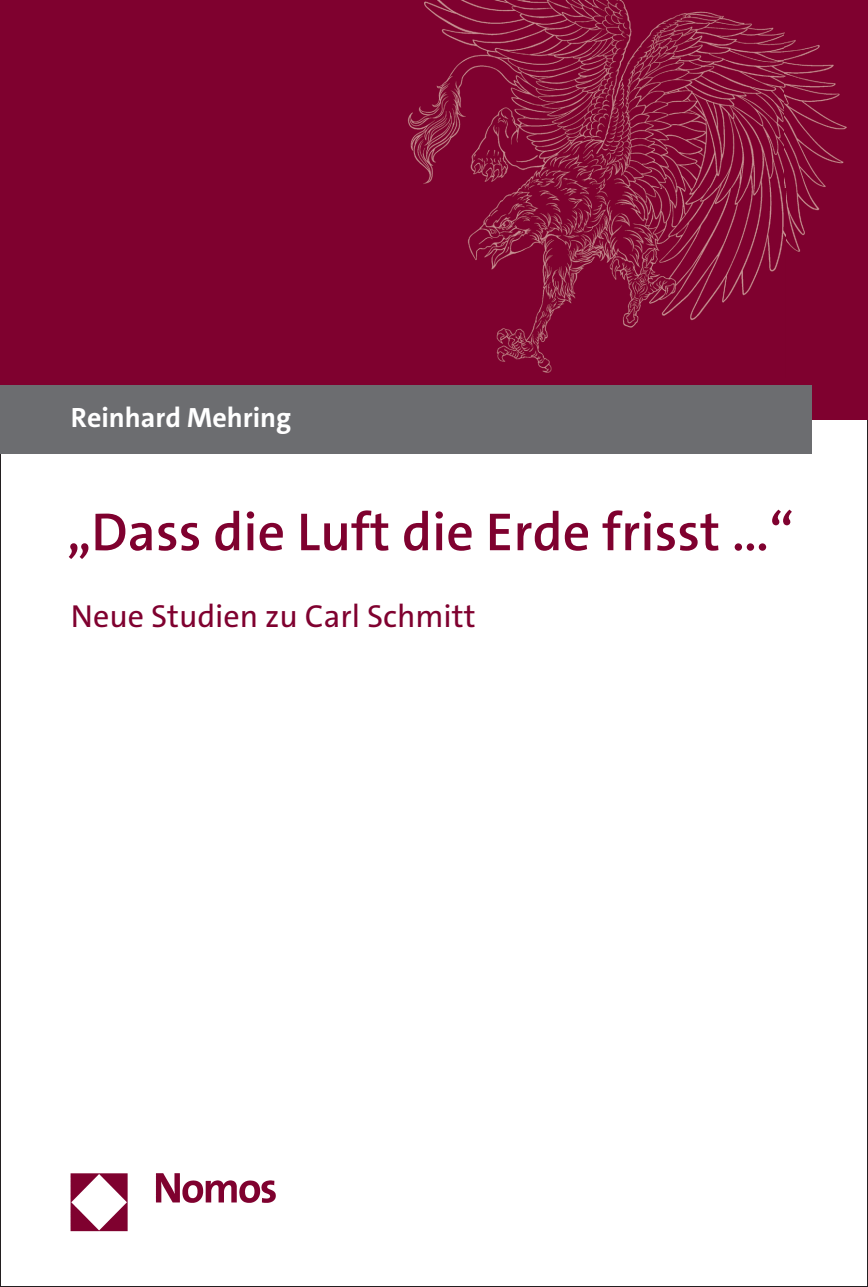
<style>
.page{position:relative;width:868px;height:1287px;background:#fff}
.page>*{position:absolute;margin:0;border:0;box-sizing:border-box;transform-origin:0 0}
.t1{font:600 54px "The Sans C5";color:#7f012f}
.t2{font:32px "The Sans C5";color:#7f012f}
.t3{font:700 28px "The Sans C5";color:#fff}
</style>
<div class="page">
<div style="left:0;top:0;width:867px;height:420px;background:#7f012f"></div>
<div style="left:0;top:386px;width:811px;height:68px;background:#6c6d70"></div>
<img style="left:70px;top:1173px;width:206px;height:59px">
<img style="left:407px;top:0;width:440px;height:373px">
<p class="t3" style="left:71px;top:400px;width:222px">Reinhard Mehring</p>
<p class="t1" style="left:67px;top:497px;width:728px">„Dass die Luft die Erde frisst …“</p>
<p class="t2" style="left:71px;top:596px;width:406px">Neue Studien zu Carl Schmitt</p>
</div>
